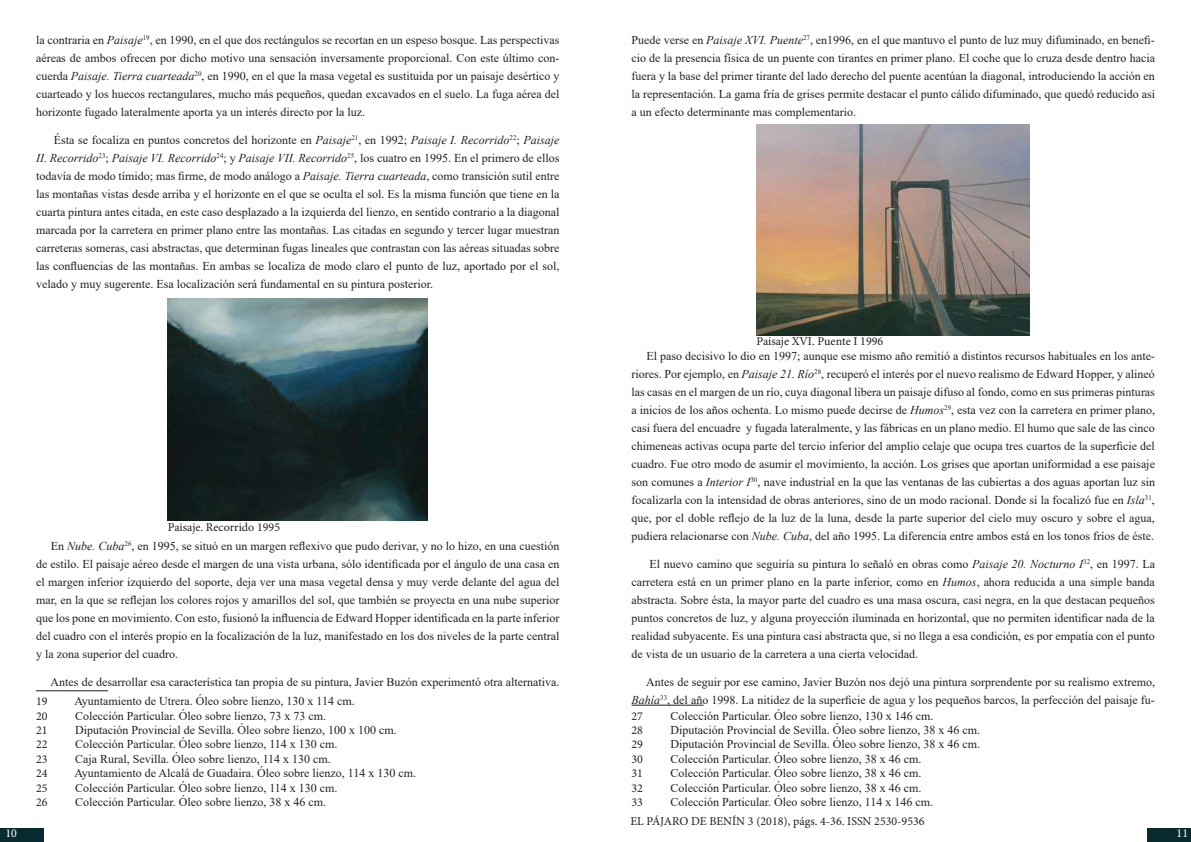
<style>
.page{position:relative;width:1191px;height:842px;background:#fff}
.page>*{position:absolute;margin:0;border:0;box-sizing:border-box;transform-origin:0 0}
.t1{font:12px/18px "Times New Roman";color:#231f20;text-align:justify}
.t2{font:12px "Minion Pro";color:#231f20}
.t3{font:12px "Minion Pro";color:#fff}
.s1{font-style:italic}
</style>
<div class="page">
<hr style="left:36px;top:690px;width:72px;height:1px;background:#231f20">
<hr style="left:631px;top:705px;width:72px;height:1px;background:#231f20">
<div style="left:0;top:828px;width:43px;height:14px;background:#082b30"></div>
<div style="left:1147px;top:828px;width:44px;height:14px;background:#082b30"></div>
<img style="left:168px;top:299px;width:259px;height:222px">
<img style="left:756px;top:125px;width:274px;height:210px">
<p class="t1" style="left:36px;top:31px;width:525px">la contraria en <span class="s1">Paisaje</span><sup>19</sup>, en 1990, en el que dos rectángulos se recortan en un espeso bosque. Las perspectivas aéreas de ambos ofrecen por dicho motivo una sensación inversamente proporcional. Con este último con&shy;cuerda <span class="s1">Paisaje. Tierra cuarteada</span><sup>20</sup>, en 1990, en el que la masa vegetal es sustituida por un paisaje desértico y cuarteado y los huecos rectangulares, mucho más pequeños, quedan excavados en el suelo. La fuga aérea del horizonte fugado lateralmente aporta ya un interés directo por la luz.</p>
<p class="t1" style="left:36px;top:131px;width:525px;text-indent:18px">Ésta se focaliza en puntos concretos del horizonte en <span class="s1">Paisaje</span><sup>21</sup>, en 1992; <span class="s1">Paisaje I. Recorrido</span><sup>22</sup>; <span class="s1">Paisaje II. Recorrido</span><sup>23</sup>; <span class="s1">Paisaje VI. Recorrido</span><sup>24</sup>; y <span class="s1">Paisaje VII. Recorrido</span><sup>25</sup>, los cuatro en 1995. En el primero de ellos todavía de modo tímido; mas firme, de modo análogo a <span class="s1">Paisaje. Tierra cuarteada</span>, como transición sutil entre las montañas vistas desde arriba y el horizonte en el que se oculta el sol. Es la misma función que tiene en la cuarta pintura antes citada, en este caso desplazado a la izquierda del lienzo, en sentido contrario a la diagonal marcada por la carretera en primer plano entre las montañas. Las citadas en segundo y tercer lugar muestran carreteras someras, casi abstractas, que determinan fugas lineales que contrastan con las aéreas situadas sobre las confluencias de las montañas. En ambas se localiza de modo claro el punto de luz, aportado por el sol, velado y muy sugerente. Esa localización será fundamental en su pintura posterior.</p>
<p class="t2" style="left:168px;top:519px;width:114px">Paisaje. Recorrido 1995</p>
<p class="t1" style="left:36px;top:537px;width:525px;text-indent:15px">En <span class="s1">Nube. Cuba</span><sup>26</sup>, en 1995, se situó en un margen reflexivo que pudo derivar, y no lo hizo, en una cuestión de estilo. El paisaje aéreo desde el margen de una vista urbana, sólo identificada por el ángulo de una casa en el margen inferior izquierdo del soporte, deja ver una masa vegetal densa y muy verde delante del agua del mar, en la que se reflejan los colores rojos y amarillos del sol, que también se proyecta en una nube superior que los pone en movimiento. Con esto, fusionó la influencia de Edward Hopper identificada en la parte inferior del cuadro con el interés propio en la focalización de la luz, manifestado en los dos niveles de la parte central y la zona superior del cuadro.</p>
<p class="t1" style="left:51px;top:673px;width:510px">Antes de desarrollar esa característica tan propia de su pintura, Javier Buzón experimentó otra alternativa.</p>
<p class="t2" style="left:36px;top:693px;width:13px">19</p>
<p class="t1" style="left:74px;top:692px;width:282px">Ayuntamiento de Utrera. Óleo sobre lienzo, 130 x 114 cm.</p>
<p class="t2" style="left:36px;top:708px;width:13px">20</p>
<p class="t1" style="left:75px;top:706px;width:252px">Colección Particular. Óleo sobre lienzo, 73 x 73 cm.</p>
<p class="t2" style="left:36px;top:722px;width:13px">21</p>
<p class="t1" style="left:75px;top:720px;width:323px">Diputación Provincial de Sevilla. Óleo sobre lienzo, 100 x 100 cm.</p>
<p class="t2" style="left:36px;top:736px;width:13px">22</p>
<p class="t1" style="left:75px;top:735px;width:264px">Colección Particular. Óleo sobre lienzo, 114 x 130 cm.</p>
<p class="t2" style="left:36px;top:751px;width:13px">23</p>
<p class="t1" style="left:75px;top:749px;width:257px">Caja Rural, Sevilla. Óleo sobre lienzo, 114 x 130 cm.</p>
<p class="t2" style="left:36px;top:765px;width:13px">24</p>
<p class="t1" style="left:74px;top:764px;width:343px">Ayuntamiento de Alcalá de Guadaira. Óleo sobre lienzo, 114 x 130 cm.</p>
<p class="t2" style="left:36px;top:780px;width:13px">25</p>
<p class="t1" style="left:75px;top:778px;width:264px">Colección Particular. Óleo sobre lienzo, 114 x 130 cm.</p>
<p class="t2" style="left:36px;top:794px;width:13px">26</p>
<p class="t1" style="left:75px;top:792px;width:252px">Colección Particular. Óleo sobre lienzo, 38 x 46 cm.</p>
<p class="t1" style="left:631px;top:31px;width:525px">Puede verse en <span class="s1">Paisaje XVI. Puente</span><sup>27</sup>, en1996, en el que mantuvo el punto de luz muy difuminado, en benefi&shy;cio de la presencia física de un puente con tirantes en primer plano. El coche que lo cruza desde dentro hacia fuera y la base del primer tirante del lado derecho del puente acentúan la diagonal, introduciendo la acción en la representación. La gama fría de grises permite destacar el punto cálido difuminado, que quedó reducido así a un efecto determinante mas complementario.</p>
<p class="t2" style="left:756px;top:333px;width:128px">Paisaje XVI. Puente I 1996</p>
<p class="t1" style="left:631px;top:347px;width:525px;text-indent:15px">El paso decisivo lo dio en 1997; aunque ese mismo año remitió a distintos recursos habituales en los ante&shy;riores. Por ejemplo, en <span class="s1">Paisaje 21. Río</span><sup>28</sup>, recuperó el interés por el nuevo realismo de Edward Hopper, y alineó las casas en el margen de un río, cuya diagonal libera un paisaje difuso al fondo, como en sus primeras pinturas a inicios de los años ochenta. Lo mismo puede decirse de <span class="s1">Humos</span><sup>29</sup>, esta vez con la carretera en primer plano, casi fuera del encuadre y fugada lateralmente, y las fábricas en un plano medio. El humo que sale de las cinco chimeneas activas ocupa parte del tercio inferior del amplio celaje que ocupa tres cuartos de la superficie del cuadro. Fue otro modo de asumir el movimiento, la acción. Los grises que aportan uniformidad a ese paisaje son comunes a <span class="s1">Interior I</span><sup>30</sup>, nave industrial en la que las ventanas de las cubiertas a dos aguas aportan luz sin focalizarla con la intensidad de obras anteriores, sino de un modo racional. Donde sí la focalizó fue en <span class="s1">Isla</span><sup>31</sup>, que, por el doble reflejo de la luz de la luna, desde la parte superior del cielo muy oscuro y sobre el agua, pudiera relacionarse con <span class="s1">Nube. Cuba</span>, del año 1995. La diferencia entre ambos está en los tonos fríos de éste.</p>
<p class="t1" style="left:631px;top:555px;width:525px;text-indent:18px">El nuevo camino que seguiría su pintura lo señaló en obras como <span class="s1">Paisaje 20. Nocturno I</span><sup>32</sup>, en 1997. La carretera está en un primer plano en la parte inferior, como en <span class="s1">Humos</span>, ahora reducida a una simple banda abstracta. Sobre ésta, la mayor parte del cuadro es una masa oscura, casi negra, en la que destacan pequeños puntos concretos de luz, y alguna proyección iluminada en horizontal, que no permiten identificar nada de la realidad subyacente. Es una pintura casi abstracta que, si no llega a esa condición, es por empatía con el punto de vista de un usuario de la carretera a una cierta velocidad.</p>
<p class="t1" style="left:631px;top:673px;width:525px;text-align:right">Antes de seguir por ese camino, Javier Buzón nos dejó una pintura sorprendente por su realismo extremo,<br><span class="s1">Bahía</span><sup>33</sup>, del año 1998. La nitidez de la superficie de agua y los pequeños barcos, la perfección del paisaje fu-</p>
<p class="t2" style="left:631px;top:708px;width:13px">27</p>
<p class="t1" style="left:670px;top:706px;width:264px">Colección Particular. Óleo sobre lienzo, 130 x 146 cm.</p>
<p class="t2" style="left:631px;top:722px;width:13px">28</p>
<p class="t1" style="left:670px;top:720px;width:311px">Diputación Provincial de Sevilla. Óleo sobre lienzo, 38 x 46 cm.</p>
<p class="t2" style="left:631px;top:736px;width:13px">29</p>
<p class="t1" style="left:670px;top:735px;width:311px">Diputación Provincial de Sevilla. Óleo sobre lienzo, 38 x 46 cm.</p>
<p class="t2" style="left:631px;top:751px;width:13px">30</p>
<p class="t1" style="left:670px;top:749px;width:252px">Colección Particular. Óleo sobre lienzo, 38 x 46 cm.</p>
<p class="t2" style="left:631px;top:765px;width:13px">31</p>
<p class="t1" style="left:670px;top:764px;width:252px">Colección Particular. Óleo sobre lienzo, 38 x 46 cm.</p>
<p class="t2" style="left:631px;top:780px;width:13px">32</p>
<p class="t1" style="left:670px;top:778px;width:252px">Colección Particular. Óleo sobre lienzo, 38 x 46 cm.</p>
<p class="t2" style="left:631px;top:794px;width:13px">33</p>
<p class="t1" style="left:670px;top:792px;width:264px">Colección Particular. Óleo sobre lienzo, 114 x 146 cm.</p>
<p class="t2" style="left:630px;top:813px;width:296px">EL PÁJARO DE BENÍN 3 (2018), págs. 4-36. ISSN 2530-9536</p>
<p class="t3" style="left:6px;top:825px;width:13px">10</p>
<p class="t3" style="left:1176px;top:825px;width:13px">11</p>
</div>
